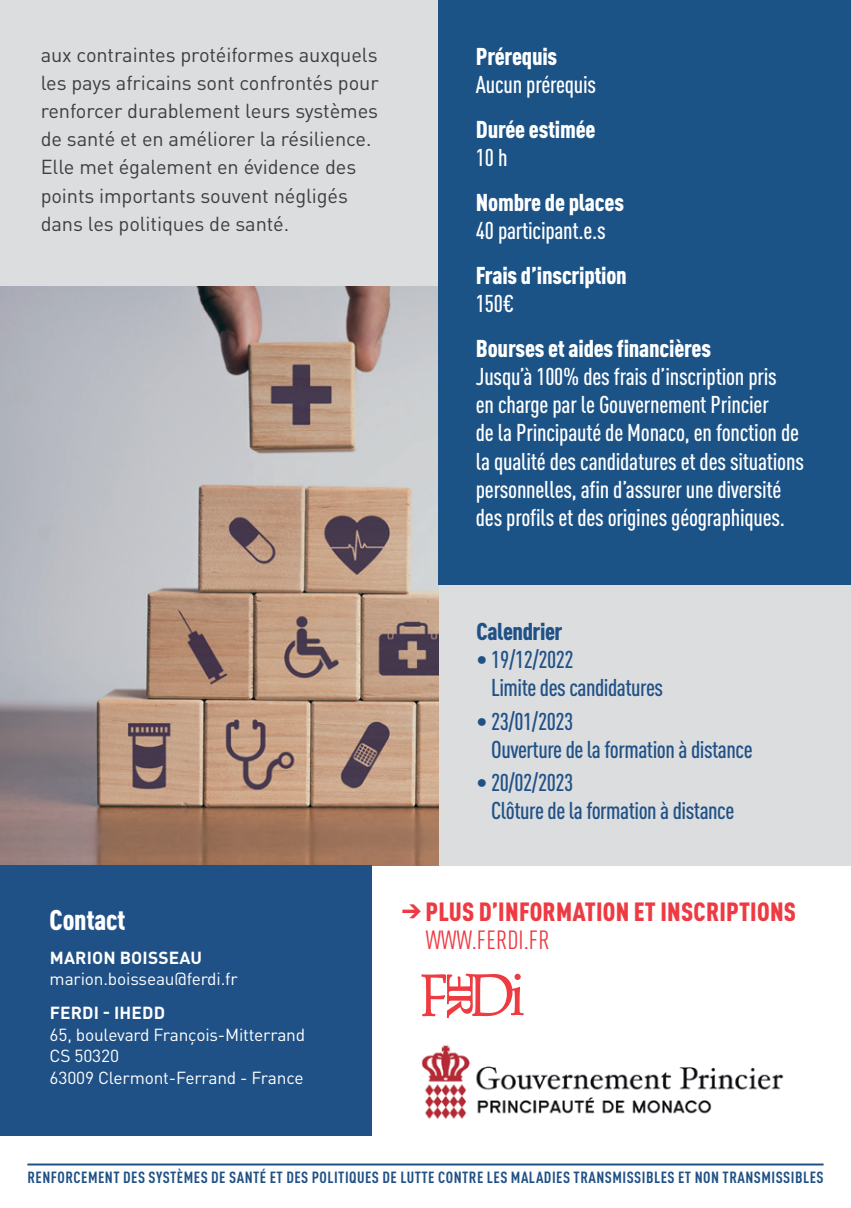
<style>
.page{position:relative;width:851px;height:1208px;background:#fff}
.page>*{position:absolute;margin:0;border:0;box-sizing:border-box;transform-origin:0 0}
.t1{font:900 condensed 28px "DIN Pro";letter-spacing:-.01em;color:#fff}
.t2{font:900 condensed 26px "DIN Pro";letter-spacing:.01em;color:#ee3a42}
.t3{font:condensed 26px "DIN Pro";letter-spacing:.01em;color:#ee3a43}
.t4{font:500 condensed 24px/28px "DIN Pro";letter-spacing:-.01em;color:#fff}
.t5{font:500 condensed 24px/28px "DIN Pro";letter-spacing:-.02em;color:#205186}
.t6{font:900 condensed 24px "DIN Pro";letter-spacing:-.01em;color:#fff}
.t7{font:900 condensed 24px "DIN Pro";letter-spacing:-.02em;color:#205186}
.t8{font:20px/28px "DIN Pro";letter-spacing:-.005em;color:#3e3e3f}
.t9{font:17.2px/21.6px "DIN Pro";letter-spacing:-.01em;color:#fff}
.t10{font:700 17.2px "DIN Pro";letter-spacing:.01em;color:#fff}
.t11{font:700 condensed 16px "DIN Pro";letter-spacing:.03em;color:#205186}
</style>
<div class="page">
<div style="left:438px;top:529px;width:412px;height:336px;background:#dcdddf"></div>
<div style="left:0;top:0;width:438px;height:833px;background:#dcdddf"></div>
<img style="left:0;top:287px;width:438px;height:578px">
<div style="left:0;top:865px;width:371px;height:271px;background:#205186"></div>
<div style="left:438px;top:0;width:412px;height:584px;background:#1c5387"></div>
<svg style="left:421px;top:973px;width:102px;height:45px"></svg>
<img style="left:421px;top:1045px;width:363px;height:74px">
<hr style="left:27px;top:1163px;width:796px;height:2px;background:#205186">
<p class="t8" style="left:41px;top:39px;width:339px">aux contraintes protéiformes auxquels les pays africains sont confrontés pour renforcer durablement leurs systèmes de santé et en améliorer la résilience.<br>Elle met également en évidence des points importants souvent négligés dans les politiques de santé.</p>
<p class="t6" style="left:476px;top:38px;width:83px">Prérequis</p>
<p class="t4" style="left:476px;top:69px;width:122px">Aucun prérequis</p>
<p class="t6" style="left:476px;top:111px;width:121px">Durée estimée</p>
<p class="t4" style="left:476px;top:142px;width:33px">10 h</p>
<p class="t6" style="left:476px;top:184px;width:150px">Nombre de places</p>
<p class="t4" style="left:476px;top:215px;width:131px">40 participant.e.s</p>
<p class="t6" style="left:476px;top:257px;width:152px">Frais d’inscription</p>
<p class="t4" style="left:476px;top:288px;width:40px">150€</p>
<p class="t6" style="left:476px;top:330px;width:237px">Bourses et aides financières</p>
<p class="t4" style="left:476px;top:361px;width:329px">Jusqu’à 100% des frais d’inscription pris<br>en charge par le Gouvernement Princier<br>de la Principauté de Monaco, en fonction de la qualité des candidatures et des situations personnelles, afin d’assurer une diversité des profils et des origines géographiques.</p>
<p class="t1" style="left:50px;top:898px;width:77px">Contact</p>
<p class="t10" style="left:50px;top:943px;width:154px">MARION BOISSEAU</p>
<p class="t9" style="left:50px;top:966px;width:189px">marion.boisseau@ferdi.fr</p>
<p class="t10" style="left:50px;top:998px;width:117px">FERDI - IHEDD</p>
<p class="t9" style="left:50px;top:1022px;width:257px">65, boulevard François-Mitterrand<br>CS 50320<br>63009 Clermont-Ferrand - France</p>
<p class="t7" style="left:476px;top:612px;width:87px">Calendrier</p>
<p class="t5" style="left:491px;top:643px;width:173px;text-indent:-15px">• 19/12/2022<br>Limite des candidatures</p>
<p class="t5" style="left:491px;top:705px;width:263px;text-indent:-15px">• 23/01/2023<br>Ouverture de la formation à distance</p>
<p class="t5" style="left:491px;top:766px;width:244px;text-indent:-15px">• 20/02/2023<br>Clôture de la formation à distance</p>
<p class="t2" style="left:401px;top:891px;width:396px">→ PLUS D’INFORMATION ET INSCRIPTIONS</p>
<p class="t3" style="left:425px;top:920px;width:125px">WWW.FERDI.FR</p>
<p class="t11" style="left:27px;top:1164px;width:797px">RENFORCEMENT DES SYSTÈMES DE SANTÉ ET DES POLITIQUES DE LUTTE CONTRE LES MALADIES TRANSMISSIBLES ET NON TRANSMISSIBLES</p>
</div>
